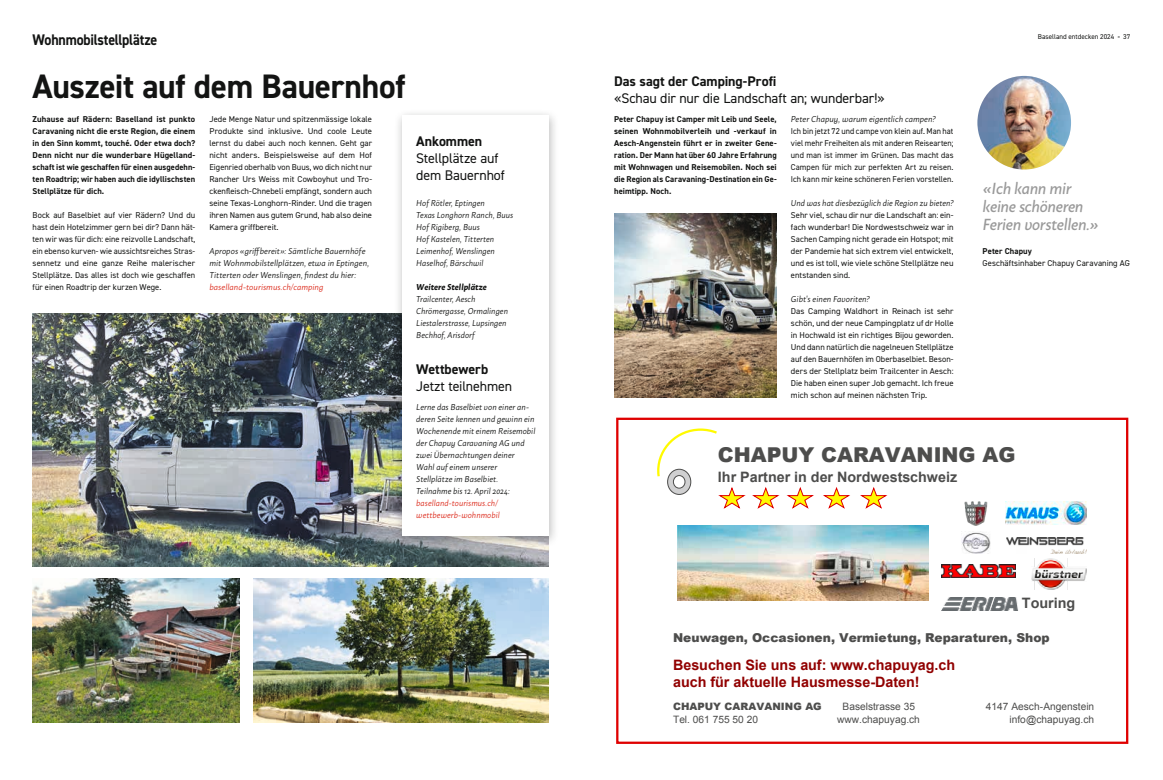
<style>
.page{position:relative;width:1163px;height:780px;background:#fff}
.page>*{position:absolute;margin:0;border:0;box-sizing:border-box;transform-origin:0 0}
.t1{font:700 34px "DIN2014";letter-spacing:-.01em;color:#131413}
.t2{font:900 20.5px "Arial";color:#4d4d4c}
.t3{font:italic 500 16px/18px "Macho";letter-spacing:-.02em;color:#999}
.t4{font:700 15.4px "DIN2014";letter-spacing:-.015em;color:#131413;scale:.91 1}
.t5{font:700 14.3px/16.4px "Arial";color:#910000}
.t6{font:700 14.3px "Arial";color:#4d4d4c}
.t7{font:14px/17px "DIN2014";letter-spacing:-.01em;color:#131413}
.t8{font:700 14px "DIN2014";letter-spacing:-.005em;color:#131413}
.t9{font:900 12.2px "Arial";color:#4d4d4c}
.t10{font:10.2px "Arial";color:#4d4d4c}
.t11{font:900 10.2px "Arial";letter-spacing:.005em;color:#4d4d4c}
.t12{font:8.5px/12px "DIN2014";letter-spacing:.005em;color:#131413;text-align:justify}
.t13{font:italic 8.5px/12px "Macho";letter-spacing:.005em;color:#131413}
.t14{font:700 8.5px/12px "DIN2014";letter-spacing:.01em;color:#131413;text-align:justify}
.t15{font:8.5px/12px "DIN2014";letter-spacing:.005em;color:#131413;text-align:justify;scale:.96 1}
.t16{font:italic 8.5px/12px "Macho";letter-spacing:.005em;color:#dc2a1b}
.t17{font:italic 700 8.5px "Macho";letter-spacing:.01em;color:#131413}
.t18{font:7px "DIN2014";letter-spacing:.005em;color:#131413}
.s1{font-weight:700}
</style>
<div class="page">
<img style="left:33px;top:578px;width:206px;height:144px">
<div style="left:616px;top:417px;width:512px;height:326px;border:2px solid #df0000"></div>
<img style="left:941px;top:564px;width:74px;height:14px">
<svg style="left:657px;top:428px;width:231px;height:81px"></svg>
<img style="left:1031px;top:559px;width:55px;height:30px">
<img style="left:964px;top:501px;width:24px;height:24px">
<img style="left:961px;top:531px;width:29px;height:22px">
<img style="left:677px;top:525px;width:251px;height:75px">
<img style="left:1005px;top:501px;width:81px;height:23px">
<img style="left:1006px;top:537px;width:80px;height:16px">
<img style="left:941px;top:597px;width:77px;height:14px">
<img style="left:977px;top:76px;width:93px;height:93px;border-radius:47px">
<img style="left:253px;top:578px;width:296px;height:144px">
<img style="left:33px;top:314px;width:516px;height:252px">
<div style="left:393px;top:108px;width:166px;height:439px;background:#131413;opacity:.3"></div>
<div style="left:402px;top:116px;width:147px;height:420px;background:#fff"></div>
<img style="left:614px;top:213px;width:162px;height:185px">
<h3 class="t4" style="left:33px;top:29px;width:138px">Wohnmobilstellplätze</h3>
<p class="t18" style="left:1037px;top:33px;width:94px">Baselland entdecken 2024 <span class="s1">‐</span> 37</p>
<h1 class="t1" style="left:33px;top:63px;width:374px">Auszeit auf dem Bauernhof</h1>
<p class="t14" style="left:33px;top:113px;width:164px">Zuhause auf Rädern: Baselland ist punkto Caravaning nicht die erste Region, die einem in den Sinn kommt, touché. Oder etwa doch?<br>Denn nicht nur die wunderbare Hügelland&shy;schaft ist wie geschaffen für einen ausgedehn&shy;ten Roadtrip; wir haben auch die idyllischsten Stellplätze für dich.</p>
<p class="t12" style="left:33px;top:209px;width:164px">Bock auf Baselbiet auf vier Rädern? Und du hast dein Hotelzimmer gern bei dir? Dann hät&shy;ten wir was für dich: eine reizvolle Landschaft, ein ebenso kurven- wie aussichtsreiches Stras&shy;sennetz und eine ganze Reihe malerischer Stellplätze. Das alles ist doch wie geschaffen für einen Roadtrip der kurzen Wege.</p>
<h3 class="t8" style="left:614px;top:72px;width:164px">Das sagt der Camping-Profi</h3>
<h3 class="t7" style="left:614px;top:89px;width:272px">«Schau dir nur die Landschaft an; wunderbar!»</h3>
<p class="t14" style="left:614px;top:113px;width:164px">Peter Chapuy ist Camper mit Leib und Seele, seinen Wohnmobilverleih und -verkauf in Aesch-Angenstein führt er in zweiter Gene&shy;ration. Der Mann hat über 60 Jahre Erfahrung mit Wohnwagen und Reisemobilen. Noch sei die Region als Caravaning-Destination ein Ge&shy;heimtipp. Noch.</p>
<p class="t13" style="left:790px;top:112px;width:146px">Peter Chapuy, warum eigentlich campen?</p>
<p class="t12" style="left:209px;top:113px;width:164px">Jede Menge Natur und spitzenmässige lokale Produkte sind inklusive. Und coole Leute lernst du dabei auch noch kennen. Geht gar nicht anders. Beispielsweise auf dem Hof Eigenried oberhalb von Buus, wo dich nicht nur Rancher Urs Weiss mit Cowboyhut und Tro&shy;ckenfleisch-Chnebeli empfängt, sondern auch seine Texas-Longhorn-Rinder. Und die tragen ihren Namen aus gutem Grund, hab also deine Kamera griffbereit.</p>
<p class="t13" style="left:209px;top:244px;width:161px">Apropos «griffbereit»: Sämtliche Bauernhöfe mit Wohnmobilstellplätzen, etwa in Eptingen,<br>Titterten oder Wenslingen, findest du hier:</p>
<p class="t16" style="left:209px;top:280px;width:115px">baselland-tourismus.ch/camping</p>
<p class="t15" style="left:790px;top:125px;width:171px">Ich bin jetzt 72 und campe von klein auf. Man hat viel mehr Freiheiten als mit anderen Reisearten; und man ist immer im Grünen. Das macht das Campen für mich zur perfekten Art zu reisen.<br>Ich kann mir keine schöneren Ferien vorstellen.</p>
<p class="t13" style="left:790px;top:196px;width:164px">Und was hat diesbezüglich die Region zu bieten?</p>
<p class="t12" style="left:790px;top:209px;width:164px">Sehr viel, schau dir nur die Landschaft an: ein&shy;fach wunderbar! Die Nordwestschweiz war in Sachen Camping nicht gerade ein Hotspot; mit der Pandemie hat sich extrem viel entwickelt, und es ist toll, wie viele schöne Stellplätze neu entstanden sind.</p>
<p class="t13" style="left:790px;top:292px;width:80px">Gibt's einen Favoriten?</p>
<p class="t12" style="left:790px;top:305px;width:164px">Das Camping Waldhort in Reinach ist sehr schön, und der neue Campingplatz uf dr Holle in Hochwald ist ein richtiges Bijou geworden.<br>Und dann natürlich die nagelneuen Stellplätze auf den Bauernhöfen im Oberbaselbiet. Beson&shy;ders der Stellplatz beim Trailcenter in Aesch:<br>Die haben einen super Job gemacht. Ich freue mich schon auf meinen nächsten Trip.</p>
<h3 class="t8" style="left:416px;top:132px;width:67px">Ankommen</h3>
<h3 class="t7" style="left:416px;top:149px;width:90px">Stellplätze auf dem Bauernhof</h3>
<p class="t13" style="left:416px;top:196px;width:98px">Hof Rötler, Eptingen<br>Texas Longhorn Ranch, Buus<br>Hof Rigiberg, Buus<br>Hof Kastelen, Titterten<br>Leimenhof, Wenslingen<br>Haselhof, Bärschwil</p>
<p class="t17" style="left:416px;top:279px;width:72px">Weitere Stellplätze</p>
<p class="t13" style="left:416px;top:292px;width:93px">Trailcenter, Aesch<br>Chrömergasse, Ormalingen<br>Liestalerstrasse, Lupsingen<br>Bechhof, Arisdorf</p>
<h3 class="t8" style="left:416px;top:360px;width:73px">Wettbewerb</h3>
<h3 class="t7" style="left:416px;top:377px;width:97px">Jetzt teilnehmen</h3>
<p class="t13" style="left:416px;top:400px;width:121px">Lerne das Baselbiet von einer an&shy;deren Seite kennen und gewinn ein<br>Wochenende mit einem Reisemobil der Chapuy Caravaning AG und zwei Übernachtungen deiner<br>Wahl auf einem unserer<br>Stellplätze im Baselbiet.<br>Teilnahme bis 12. April 2024:</p>
<p class="t16" style="left:416px;top:496px;width:85px">baselland-tourismus.ch/ wettbewerb-wohnmobil</p>
<h3 class="t3" style="left:982px;top:178px;width:118px">«Ich kann mir keine schöneren<br>Ferien vorstellen.»</h3>
<p class="t14" style="left:982px;top:245px;width:51px">Peter Chapuy</p>
<p class="t12" style="left:982px;top:257px;width:149px">Geschäftsinhaber Chapuy Caravaning AG</p>
<h2 class="t2" style="left:717px;top:440px;width:299px">CHAPUY CARAVANING AG</h2>
<h3 class="t6" style="left:717px;top:467px;width:241px">Ihr Partner in der Nordwestschweiz</h3>
<h3 class="t6" style="left:1021px;top:593px;width:55px">Touring</h3>
<h3 class="t9" style="left:673px;top:628px;width:378px">Neuwagen, Occasionen, Vermietung, Reparaturen, Shop</h3>
<h3 class="t5" style="left:673px;top:657px;width:284px">Besuchen Sie uns auf: www.chapuyag.ch auch für aktuelle Hausmesse-Daten!</h3>
<p class="t11" style="left:673px;top:699px;width:150px">CHAPUY CARAVANING AG</p>
<p class="t10" style="left:842px;top:700px;width:74px">Baselstrasse 35</p>
<p class="t10" style="left:985px;top:700px;width:110px">4147 Aesch-Angenstein</p>
<p class="t10" style="left:673px;top:712px;width:86px">Tel. 061 755 50 20</p>
<p class="t10" style="left:837px;top:712px;width:84px">www.chapuyag.ch</p>
<p class="t10" style="left:1009px;top:712px;width:86px">info@chapuyag.ch</p>
</div>
